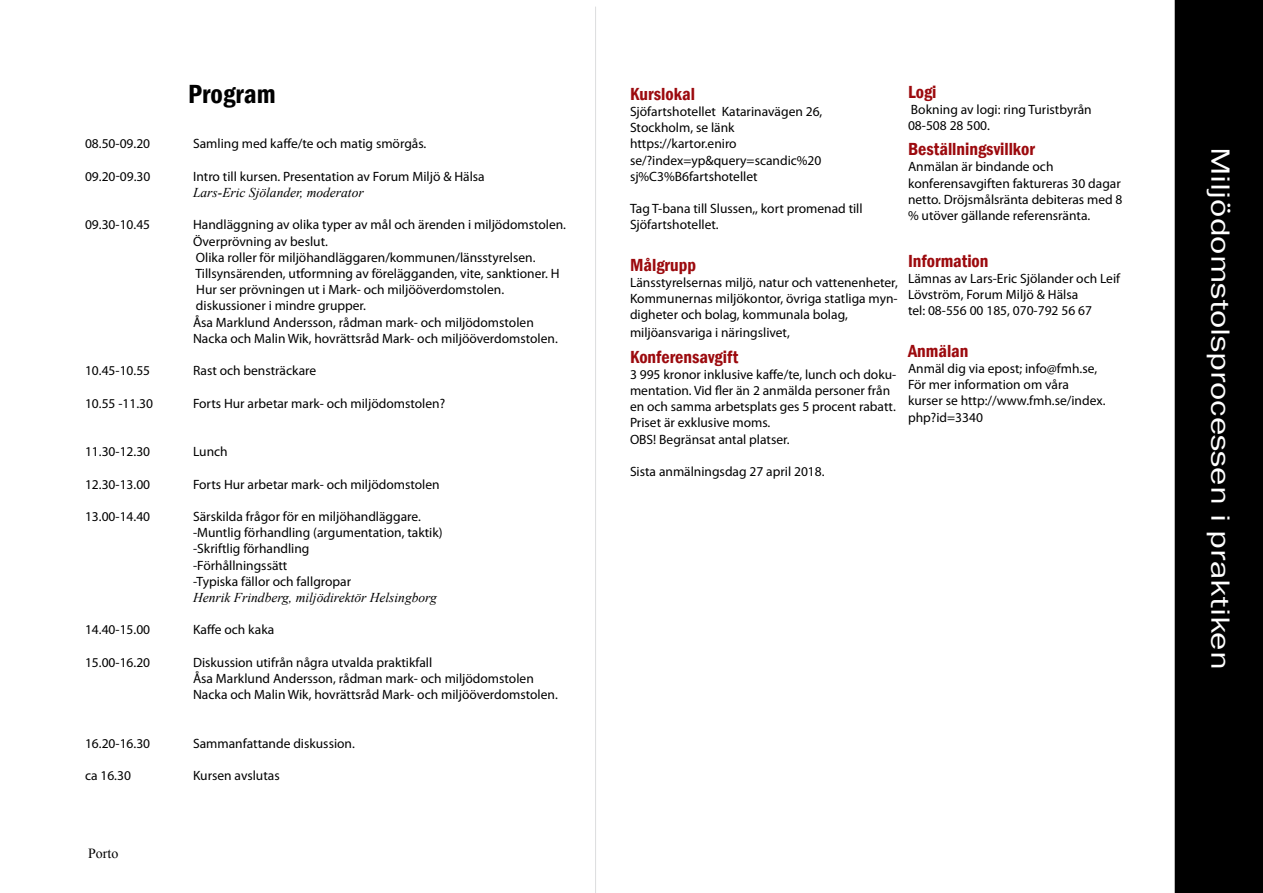
<style>
.page{position:relative;width:1263px;height:893px;background:#fff}
.page>*{position:absolute;margin:0;border:0;box-sizing:border-box;transform-origin:0 0}
.t1{font:27px "Franklin Gothic";color:#fff;scale:1.3 1}
.t2{font:600 condensed 27px "Franklin Gothic";color:#000}
.t3{font:600 condensed 18px "Franklin Gothic";color:#9c0a0e}
.t4{font:13.95px "Times New Roman";color:#000}
.t5{font:13.5px/16.2px "Myriad Pro";color:#000}
.t6{font:italic 13.5px "Times New Roman";color:#000}
</style>
<div class="page">
<div style="left:1175px;top:0;width:88px;height:893px;background:#000"></div>
<hr style="left:595px;top:7px;width:1px;height:886px;background:#dcddde">
<h1 class="t2" style="left:188px;top:76px;width:89px">Program</h1>
<p class="t5" style="left:85px;top:135px;width:67px">08.50-09.20</p>
<p class="t5" style="left:193px;top:135px;width:235px">Samling med kaffe/te och matig smörgås.</p>
<p class="t5" style="left:85px;top:168px;width:67px">09.20-09.30</p>
<p class="t5" style="left:193px;top:168px;width:293px">Intro till kursen. Presentation av Forum Miljö &amp; Hälsa</p>
<p class="t6" style="left:193px;top:183px;width:172px">Lars-Eric Sjölander, moderator</p>
<p class="t5" style="left:85px;top:216px;width:67px">09.30-10.45</p>
<p class="t5" style="left:193px;top:216px;width:374px">Handläggning av olika typer av mål och ärenden i miljödomstolen.<br>Överprövning av beslut.<br>Olika roller för miljöhandläggaren/kommunen/länsstyrelsen.<br>Tillsynsärenden, utformning av förelägganden, vite, sanktioner. H Hur ser prövningen ut i Mark- och miljööverdomstolen. diskussioner i mindre grupper.<br>Åsa Marklund Andersson, rådman mark- och miljödomstolen Nacka och Malin Wik, hovrättsråd Mark- och miljööverdomstolen.</p>
<p class="t5" style="left:85px;top:362px;width:67px">10.45-10.55</p>
<p class="t5" style="left:193px;top:362px;width:125px">Rast och bensträckare</p>
<p class="t5" style="left:85px;top:395px;width:69px">10.55 -11.30</p>
<p class="t5" style="left:193px;top:395px;width:254px">Forts Hur arbetar mark- och miljödomstolen?</p>
<p class="t5" style="left:85px;top:443px;width:67px">11.30-12.30</p>
<p class="t5" style="left:193px;top:443px;width:36px">Lunch</p>
<p class="t5" style="left:85px;top:476px;width:67px">12.30-13.00</p>
<p class="t5" style="left:193px;top:476px;width:248px">Forts Hur arbetar mark- och miljödomstolen</p>
<p class="t5" style="left:85px;top:508px;width:67px">13.00-14.40</p>
<p class="t5" style="left:193px;top:508px;width:251px">Särskilda frågor för en miljöhandläggare. -Muntlig förhandling (argumentation, taktik) -Skriftlig förhandling<br>-Förhållningssätt<br>-Typiska fällor och fallgropar</p>
<p class="t6" style="left:193px;top:588px;width:245px">Henrik Frindberg, miljödirektör Helsingborg</p>
<p class="t5" style="left:85px;top:621px;width:67px">14.40-15.00</p>
<p class="t5" style="left:193px;top:621px;width:83px">Kaffe och kaka</p>
<p class="t5" style="left:85px;top:654px;width:67px">15.00-16.20</p>
<p class="t5" style="left:193px;top:654px;width:366px">Diskussion utifrån några utvalda praktikfall<br>Åsa Marklund Andersson, rådman mark- och miljödomstolen<br>Nacka och Malin Wik, hovrättsråd Mark- och miljööverdomstolen.</p>
<p class="t5" style="left:85px;top:735px;width:67px">16.20-16.30</p>
<p class="t5" style="left:193px;top:735px;width:163px">Sammanfattande diskussion.</p>
<p class="t5" style="left:85px;top:767px;width:47px">ca 16.30</p>
<p class="t5" style="left:193px;top:767px;width:88px">Kursen avslutas</p>
<p class="t4" style="left:88px;top:843px;width:32px">Porto</p>
<h2 class="t3" style="left:630px;top:82px;width:66px">Kurslokal</h2>
<p class="t5" style="left:630px;top:103px;width:194px">Sjöfartshotellet Katarinavägen 26,<br>Stockholm, se länk https://kartor.eniro se/?index=yp&amp;query=scandic%20 sj%C3%B6fartshotellet</p>
<p class="t5" style="left:630px;top:200px;width:234px">Tag T-bana till Slussen,, kort promenad till<br>Sjöfartshotellet.</p>
<h2 class="t3" style="left:630px;top:253px;width:67px">Målgrupp</h2>
<p class="t5" style="left:630px;top:274px;width:269px;text-align:justify">Länsstyrelsernas miljö, natur och vattenenheter, Kommunernas miljökontor, övriga statliga myn&shy;digheter och bolag, kommunala bolag,</p>
<p class="t5" style="left:630px;top:325px;width:161px">miljöansvariga i näringslivet,</p>
<h2 class="t3" style="left:630px;top:345px;width:110px">Konferensavgift</h2>
<p class="t5" style="left:630px;top:366px;width:268px">3 995 kronor inklusive kaffe/te, lunch och doku&shy;mentation. Vid fler än 2 anmälda personer från en och samma arbetsplats ges 5 procent rabatt.<br>Priset är exklusive moms.<br>OBS! Begränsat antal platser.</p>
<p class="t5" style="left:630px;top:463px;width:196px">Sista anmälningsdag 27 april 2018.</p>
<h2 class="t3" style="left:908px;top:80px;width:30px">Logi</h2>
<p class="t5" style="left:908px;top:101px;width:185px">Bokning av logi: ring Turistbyrån<br>08-508 28 500.</p>
<h2 class="t3" style="left:908px;top:137px;width:128px">Beställningsvillkor</h2>
<p class="t5" style="left:908px;top:159px;width:216px">Anmälan är bindande och konferensavgiften faktureras 30 dagar netto. Dröjsmålsränta debiteras med 8 % utöver gällande referensränta.</p>
<h2 class="t3" style="left:908px;top:249px;width:82px">Information</h2>
<p class="t5" style="left:908px;top:270px;width:214px">Lämnas av Lars-Eric Sjölander och Leif<br>Lövström, Forum Miljö &amp; Hälsa<br>tel: 08-556 00 185, 070-792 56 67</p>
<h2 class="t3" style="left:908px;top:339px;width:62px">Anmälan</h2>
<p class="t5" style="left:908px;top:360px;width:199px">Anmäl dig via epost; info@fmh.se,<br>För mer information om våra kurser se http://www.fmh.se/index. php?id=3340</p>
<h1 class="t1" style="left:1237px;top:147px;width:404px;rotate:90deg">Miljödomstolsprocessen i praktiken</h1>
</div>
